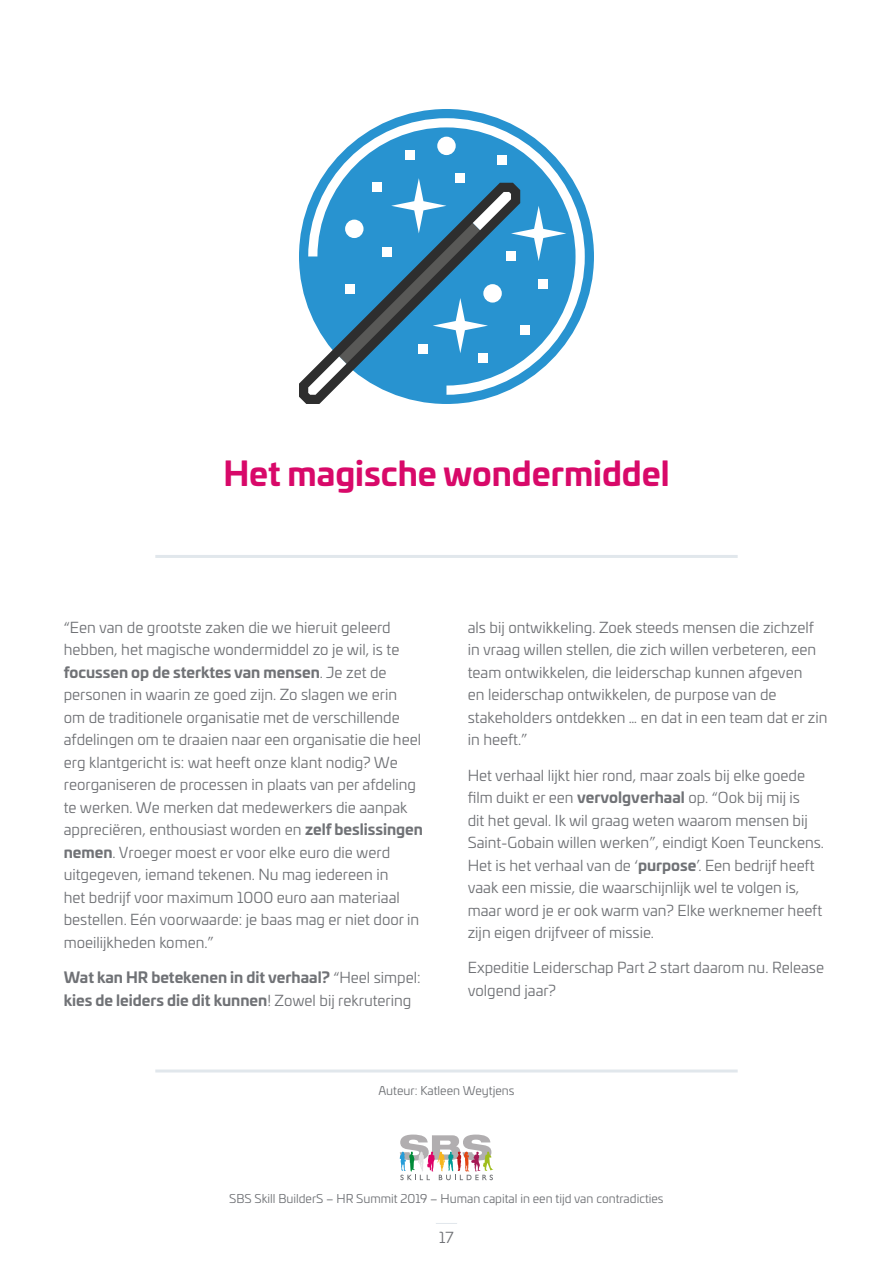
<style>
.page{position:relative;width:893px;height:1263px;background:#fff}
.page>*{position:absolute;margin:0;border:0;box-sizing:border-box;transform-origin:0 0}
.t1{font:700 33px "Univia Pro";color:#d80969}
.t2{font:15px/22.5px "Univia Pro";color:#707276}
.t3{font:700 15px/22.5px "Univia Pro";color:#707276}
.t4{font:12px "Univia Pro";color:#707276}
.s1{font-weight:700}
.s2{font-weight:400}
</style>
<div class="page">
<svg style="left:400px;top:1134px;width:93px;height:46px"></svg>
<svg style="left:436px;top:1223px;width:21px;height:1px"></svg>
<hr style="left:155px;top:555px;width:583px;height:3px;background:#e1e7ec">
<hr style="left:155px;top:1069px;width:583px;height:3px;background:#e1e7ec">
<svg style="left:299px;top:218px;width:186px;height:186px"></svg>
<svg style="left:304px;top:205px;width:193px;height:194px"></svg>
<svg style="left:308px;top:118px;width:277px;height:277px;fill:#2893d0"></svg>
<h1 class="t1" style="left:223px;top:447px;width:448px">Het magische wondermiddel</h1>
<p class="t2" style="left:64px;top:615px;width:361px">“Een van de grootste zaken die we hieruit geleerd hebben, het magische wondermiddel zo je wil, is te <span class="s1">focussen op de sterktes van mensen</span>. Je zet de personen in waarin ze goed zijn. Zo slagen we erin<br>om de traditionele organisatie met de verschillende afdelingen om te draaien naar een organisatie die heel erg klantgericht is: wat heeft onze klant nodig? We reorganiseren de processen in plaats van per afdeling te werken. We merken dat medewerkers die aanpak appreciëren, enthousiast worden en <span class="s1">zelf beslissingen nemen</span>. Vroeger moest er voor elke euro die werd uitgegeven, iemand tekenen. Nu mag iedereen in<br>het bedrijf voor maximum 1000 euro aan materiaal bestellen. Eén voorwaarde: je baas mag er niet door in moeilijkheden komen.”</p>
<p class="t3" style="left:64px;top:965px;width:358px">Wat kan HR betekenen in dit verhaal? <span class="s2">“Heel simpel: </span>kies de leiders die dit kunnen<span class="s2">! Zowel bij rekrutering</span></p>
<p class="t2" style="left:468px;top:615px;width:361px">als bij ontwikkeling. Zoek steeds mensen die zichzelf in vraag willen stellen, die zich willen verbeteren, een team ontwikkelen, die leiderschap kunnen afgeven<br>en leiderschap ontwikkelen, de purpose van de stakeholders ontdekken … en dat in een team dat er zin in heeft.”</p>
<p class="t2" style="left:468px;top:763px;width:358px">Het verhaal lijkt hier rond, maar zoals bij elke goede film duikt er een <span class="s1">vervolgverhaal</span> op. “Ook bij mij is<br>dit het geval. Ik wil graag weten waarom mensen bij Saint-Gobain willen werken”, eindigt Koen Teunckens.<br>Het is het verhaal van de ‘<span class="s1">purpose</span>’. Een bedrijf heeft vaak een missie, die waarschijnlijk wel te volgen is, maar word je er ook warm van? Elke werknemer heeft zijn eigen drijfveer of missie.</p>
<p class="t2" style="left:468px;top:956px;width:358px">Expeditie Leiderschap Part 2 start daarom nu. Release volgend jaar?</p>
<p class="t4" style="left:378px;top:1081px;width:138px">Auteur: Katleen Weytjens</p>
<p class="t4" style="left:229px;top:1189px;width:436px">SBS Skill BuilderS – HR Summit 2019 – Human capital in een tijd van contradicties</p>
<p class="t2" style="left:439px;top:1226px;width:16px">17</p>
</div>
